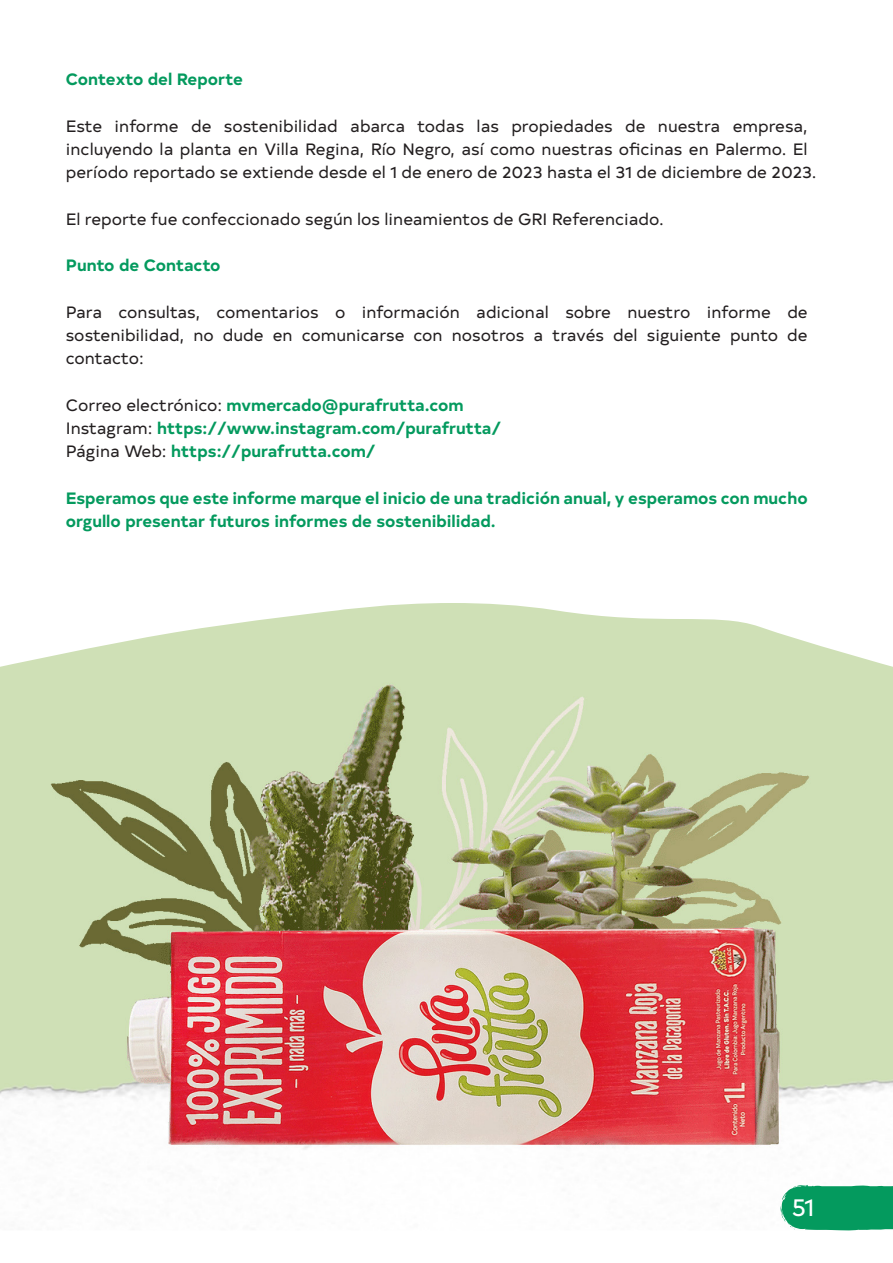
<style>
.page{position:relative;width:893px;height:1263px;background:#fff}
.page>*{position:absolute;margin:0;border:0;box-sizing:border-box;transform-origin:0 0}
.t1{font:24.45px "Typold";color:#fff}
.t2{font:16.5px/23.2px "Typold";color:#231f20}
.t3{font:700 16.5px/23.2px "Typold";color:#049a5e}
.s1{font-weight:400;color:#231f20}
</style>
<div class="page">
<img style="left:0;top:603px;width:892px;height:582px">
<svg style="left:780px;top:1185px;width:112px;height:46px;background:#1ca36d"></svg>
<p class="t3" style="left:66px;top:66px;width:178px">Contexto del Reporte</p>
<p class="t2" style="left:66px;top:113px;width:752px">Este informe de sostenibilidad abarca todas las propiedades de nuestra empresa, incluyendo la planta en Villa Regina, Río Negro, así como nuestras oficinas en Palermo. El período reportado se extiende desde el 1 de enero de 2023 hasta el 31 de diciembre de 2023.</p>
<p class="t2" style="left:66px;top:206px;width:599px">El reporte fue confeccionado según los lineamientos de GRI Referenciado.</p>
<p class="t3" style="left:66px;top:252px;width:156px">Punto de Contacto</p>
<p class="t2" style="left:66px;top:299px;width:743px;text-align:justify">Para consultas, comentarios o información adicional sobre nuestro informe de sostenibilidad, no dude en comunicarse con nosotros a través del siguiente punto de contacto:</p>
<p class="t3" style="left:66px;top:391px;width:437px"><span class="s1">Correo electrónico:</span> mvmercado@purafrutta.com<br><span class="s1">Instagram:</span> https://www.instagram.com/purafrutta/<br><span class="s1">Página Web:</span> https://purafrutta.com/</p>
<p class="t3" style="left:66px;top:484px;width:743px">Esperamos que este informe marque el inicio de una tradición anual, y esperamos con mucho orgullo presentar futuros informes de sostenibilidad.</p>
<h1 class="t1" style="left:791px;top:1189px;width:25px">51</h1>
</div>
